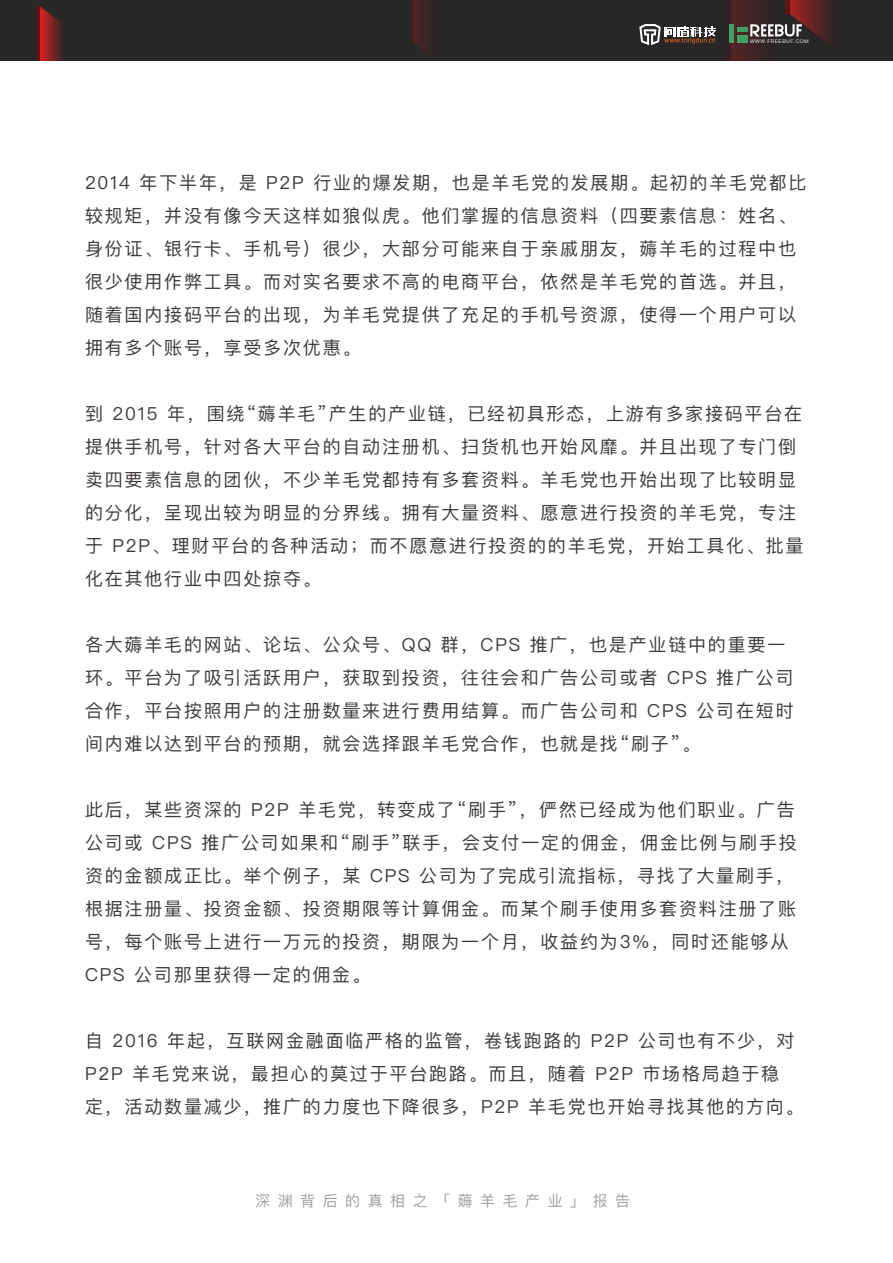
<style>
.page{position:relative;width:893px;height:1263px;background:#fff}
.page>*{position:absolute;margin:0;border:0;box-sizing:border-box;transform-origin:0 0}
.t1{font:18px/33px "Ping Fang SC";letter-spacing:.1em;color:#3e3a39}
.t2{font:15px "Ping Fang SC";letter-spacing:.5em;color:#9fa0a0}
.t3{font:5.1px "Ping Fang SC";letter-spacing:.1em;color:#fff}
</style>
<div class="page">
<div style="left:0;top:0;width:893px;height:61px;background:#282626"></div>
<div style="left:730px;top:0;width:45px;height:61px;background:linear-gradient(to right,#572424,#282525)"></div>
<hr style="left:726px;top:0;width:4px;height:61px;background:#392020">
<svg style="left:40px;top:6px;width:23px;height:55px"></svg>
<hr style="left:38px;top:6px;width:2px;height:55px;background:#6b1111">
<svg style="left:413px;top:0;width:16px;height:55px"></svg>
<hr style="left:411px;top:0;width:2px;height:43px;background:#6b1111">
<svg style="left:639px;top:24px;width:76px;height:21px"></svg>
<svg style="left:750px;top:0;width:81px;height:49px"></svg>
<hr style="left:729px;top:24px;width:4px;height:19px;background:#3ea066">
<hr style="left:738px;top:28px;width:10px;height:4px;background:#3ea066">
<div style="left:738px;top:35px;width:10px;height:8px;background:#3ea066"></div>
<p class="t3" style="left:750px;top:38px;width:60px">WWW.FREEBUF.COM</p>
<p class="t1" style="left:85px;top:166px;width:723px">2014 年下半年，是 P2P 行业的爆发期，也是羊毛党的发展期。起初的羊毛党都比较规矩，并没有像今天这样如狼似虎。他们掌握的信息资料（四要素信息：姓名、身份证、银行卡、手机号）很少，大部分可能来自于亲戚朋友，薅羊毛的过程中也很少使用作弊工具。而对实名要求不高的电商平台，依然是羊毛党的首选。并且，随着国内接码平台的出现，为羊毛党提供了充足的手机号资源，使得一个用户可以拥有多个账号，享受多次优惠。</p>
<p class="t1" style="left:85px;top:397px;width:720px">到 2015 年，围绕“薅羊毛”产生的产业链，已经初具形态，上游有多家接码平台在提供手机号，针对各大平台的自动注册机、扫货机也开始风靡。并且出现了专门倒卖四要素信息的团伙，不少羊毛党都持有多套资料。羊毛党也开始出现了比较明显的分化，呈现出较为明显的分界线。拥有大量资料、愿意进行投资的羊毛党，专注于 P2P、理财平台的各种活动；而不愿意进行投资的的羊毛党，开始工具化、批量化在其他行业中四处掠夺。</p>
<p class="t1" style="left:85px;top:628px;width:710px">各大薅羊毛的网站、论坛、公众号、QQ 群，CPS 推广，也是产业链中的重要一环。平台为了吸引活跃用户，获取到投资，往往会和广告公司或者 CPS 推广公司合作，平台按照用户的注册数量来进行费用结算。而广告公司和 CPS 公司在短时间内难以达到平台的预期，就会选择跟羊毛党合作，也就是找“刷子”。</p>
<p class="t1" style="left:85px;top:793px;width:713px">此后，某些资深的 P2P 羊毛党，转变成了“刷手”，俨然已经成为他们职业。广告公司或 CPS 推广公司如果和“刷手”联手，会支付一定的佣金，佣金比例与刷手投资的金额成正比。举个例子，某 CPS 公司为了完成引流指标，寻找了大量刷手，根据注册量、投资金额、投资期限等计算佣金。而某个刷手使用多套资料注册了账号，每个账号上进行一万元的投资，期限为一个月，收益约为3%，同时还能够从CPS 公司那里获得一定的佣金。</p>
<p class="t1" style="left:85px;top:1024px;width:720px">自 2016 年起，互联网金融面临严格的监管，卷钱跑路的 P2P 公司也有不少，对<br>P2P 羊毛党来说，最担心的莫过于平台跑路。而且，随着 P2P 市场格局趋于稳<br>定，活动数量减少，推广的力度也下降很多，P2P 羊毛党也开始寻找其他的方向。</p>
<p class="t2" style="left:255px;top:1192px;width:376px">深渊背后的真相之「薅羊毛产业」报告</p>
</div>
